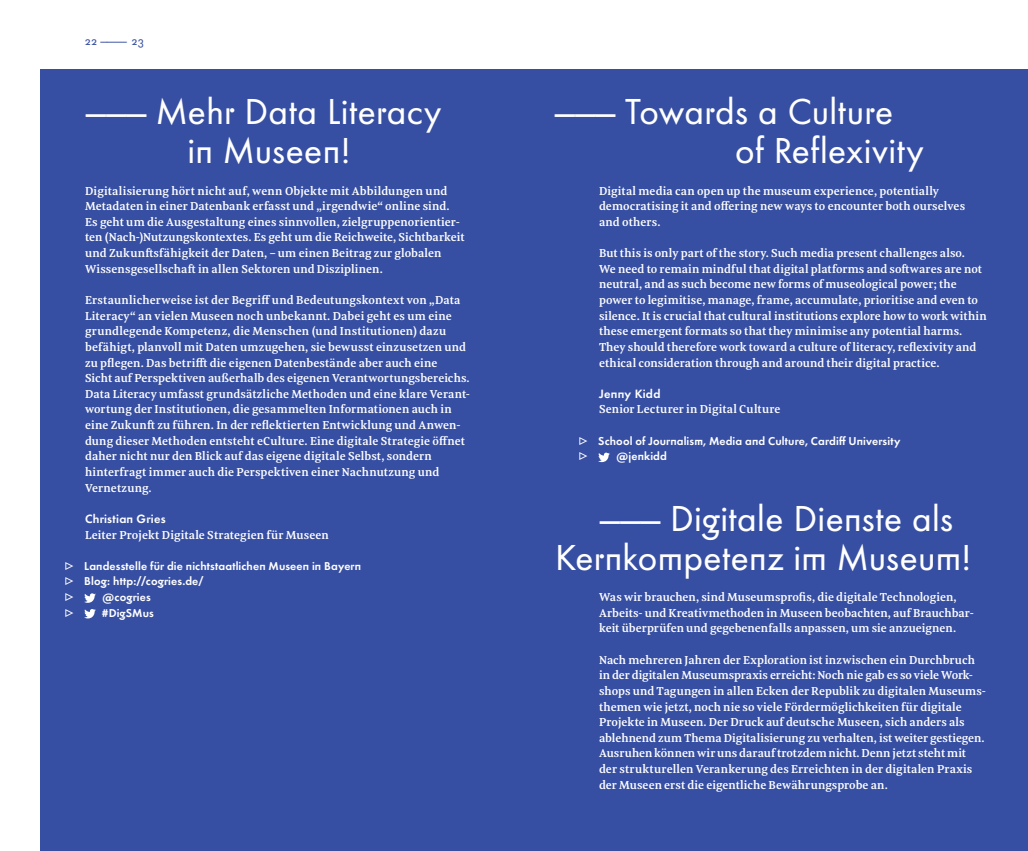
<style>
.page{position:relative;width:1028px;height:851px;background:#fff}
.page>*{position:absolute;margin:0;border:0;box-sizing:border-box;transform-origin:0 0}
.t1{font:37.5px/39.1px "Futura HMF Book Os F";letter-spacing:-.005em;color:#fff}
.t2{font:600 12.5px "Futura HMF";letter-spacing:.02em;color:#fff}
.t3{font:12.5px "Futura HMF Book Os F";color:#374fa2}
.t4{font:600 11.88px/15.6px "Meret Pro";color:#fff}
.t5{font:11.88px/15.6px "Futura HMF Demi Bold Os F";letter-spacing:.01em;color:#fff}
</style>
<div class="page">
<div style="left:41px;top:69px;width:987px;height:781px;background:#374fa2"></div>
<svg style="left:598px;top:452px;width:12px;height:11px"></svg>
<svg style="left:84px;top:593px;width:12px;height:26px"></svg>
<p class="t3" style="left:85px;top:33px;width:60px">22 ———— 23</p>
<h1 class="t1" style="left:86px;top:92px;width:357px;text-align:center">——— Mehr Data Literacy in Museen!</h1>
<p class="t4" style="left:85px;top:182px;width:381px">Digitalisierung hört nicht auf, wenn Objekte mit Abbildungen und Metadaten in einer Datenbank erfasst und „irgendwie“ online sind.<br>Es geht um die Ausgestaltung eines sinnvollen, zielgruppenorientier&shy;ten (Nach-)Nutzungskontextes. Es geht um die Reichweite, Sichtbarkeit und Zukunftsfähigkeit der Daten, – um einen Beitrag zur globalen Wissensgesellschaft in allen Sektoren und Disziplinen.</p>
<p class="t4" style="left:85px;top:292px;width:386px">Erstaunlicherweise ist der Begriff und Bedeutungskontext von „Data Literacy“ an vielen Museen noch unbekannt. Dabei geht es um eine grundlegende Kompetenz, die Menschen (und Institutionen) dazu befähigt, planvoll mit Daten umzugehen, sie bewusst einzusetzen und zu pflegen. Das betrifft die eigenen Datenbestände aber auch eine<br>Sicht auf Perspektiven außerhalb des eigenen Verantwortungsbereichs.<br>Data Literacy umfasst grundsätzliche Methoden und eine klare Verant&shy;wortung der Institutionen, die gesammelten Informationen auch in eine Zukunft zu führen. In der reflektierten Entwicklung und Anwen&shy;dung dieser Methoden entsteht eCulture. Eine digitale Strategie öffnet daher nicht nur den Blick auf das eigene digitale Selbst, sondern hinterfragt immer auch die Perspektiven einer Nachnutzung und Vernetzung.</p>
<p class="t2" style="left:85px;top:510px;width:82px">Christian Gries</p>
<p class="t4" style="left:85px;top:526px;width:245px">Leiter Projekt Digitale Strategien für Museen</p>
<p class="t5" style="left:84px;top:557px;width:278px">Landesstelle für die nichtstaatlichen Museen in Bayern</p>
<p class="t5" style="left:84px;top:573px;width:121px">Blog: http://cogries.de/</p>
<p class="t5" style="left:102px;top:588px;width:51px">@cogries</p>
<p class="t5" style="left:102px;top:604px;width:54px">#DigSMus</p>
<h1 class="t1" style="left:735px;top:92px;width:191px;text-indent:-180px">——— Towards a Culture of Reflexivity</h1>
<p class="t4" style="left:599px;top:182px;width:368px">Digital media can open up the museum experience, potentially democratising it and offering new ways to encounter both ourselves and others.</p>
<p class="t4" style="left:599px;top:245px;width:389px">But this is only part of the story. Such media present challenges also.<br>We need to remain mindful that digital platforms and softwares are not neutral, and as such become new forms of museological power; the power to legimitise, manage, frame, accumulate, prioritise and even to silence. It is crucial that cultural institutions explore how to work within these emergent formats so that they minimise any potential harms.<br>They should therefore work toward a culture of literacy, reflexivity and ethical consideration through and around their digital practice.</p>
<p class="t2" style="left:599px;top:385px;width:63px">Jenny Kidd</p>
<p class="t4" style="left:599px;top:401px;width:183px">Senior Lecturer in Digital Culture</p>
<p class="t5" style="left:616px;top:432px;width:286px;text-indent:-18px">School of Journalism, Media and Culture, Cardiff University @jenkidd</p>
<h1 class="t1" style="left:555px;top:498px;width:419px;text-indent:45px">——— Digitale Dienste als<br>Kernkompetenz im Museum!</h1>
<p class="t4" style="left:599px;top:589px;width:376px">Was wir brauchen, sind Museumsprofis, die digitale Technologien,<br>Arbeits- und Kreativmethoden in Museen beobachten, auf Brauchbar&shy;keit überprüfen und gegebenenfalls anpassen, um sie anzueignen.</p>
<p class="t4" style="left:599px;top:651px;width:388px">Nach mehreren Jahren der Exploration ist inzwischen ein Durchbruch in der digitalen Museumspraxis erreicht: Noch nie gab es so viele Work&shy;shops und Tagungen in allen Ecken der Republik zu digitalen Museums&shy;themen wie jetzt, noch nie so viele Fördermöglichkeiten für digitale Projekte in Museen. Der Druck auf deutsche Museen, sich anders als ablehnend zum Thema Digitalisierung zu verhalten, ist weiter gestiegen.<br>Ausruhen können wir uns darauf trotzdem nicht. Denn jetzt steht mit der strukturellen Verankerung des Erreichten in der digitalen Praxis der Museen erst die eigentliche Bewährungsprobe an.</p>
</div>
